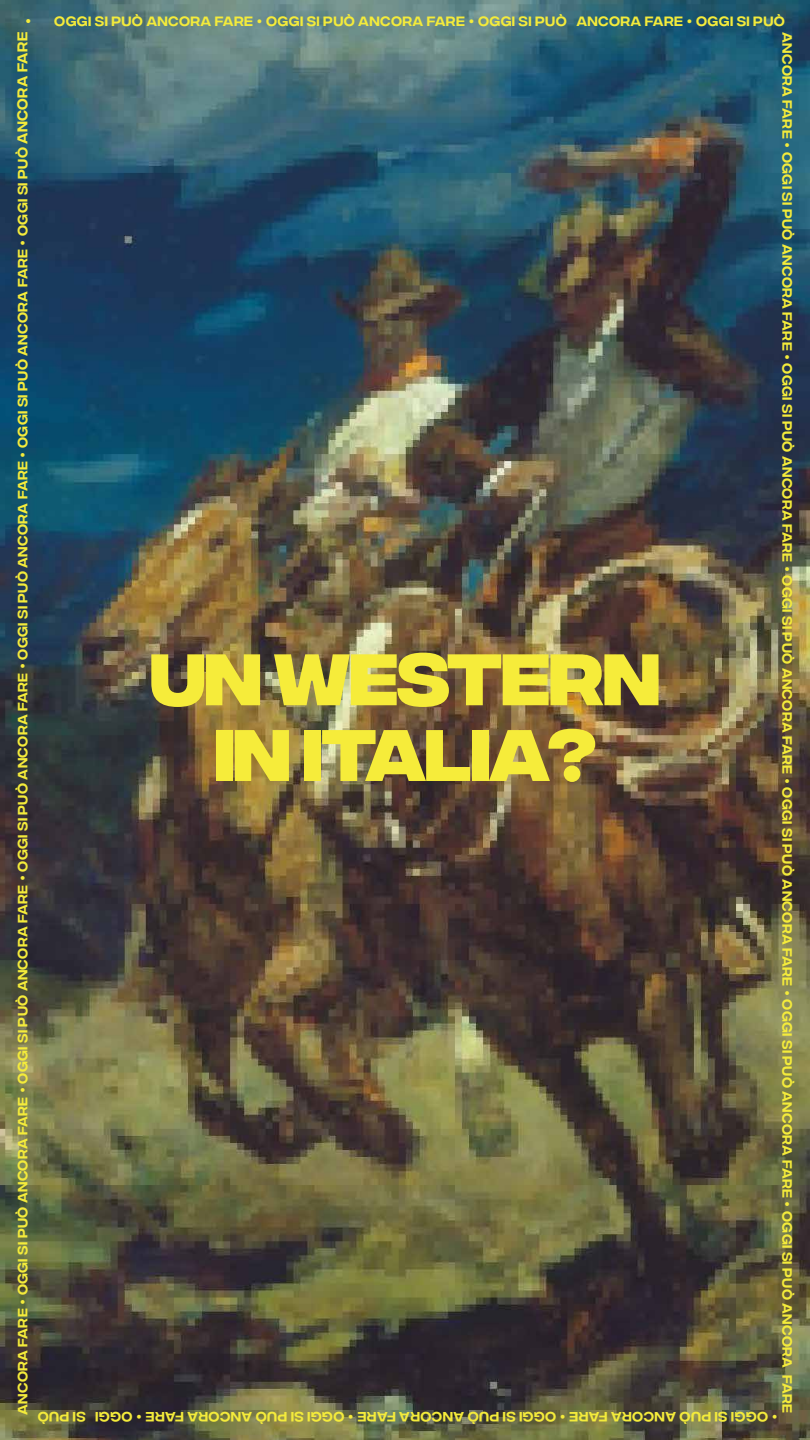
<style>
.page{position:relative;width:810px;height:1440px;background:#fff}
.page>*{position:absolute;margin:0;border:0;box-sizing:border-box;transform-origin:0 0}
.t1{font:700 72.75px/75.8px "Integral CF";letter-spacing:-.03em;color:#f6ec3a;text-align:center}
.t2{font:14.17px "Integral CF";color:#f4eb3b}
.t3{font:13.5px "Integral CF";letter-spacing:.03em;color:#f4eb3b}
.s1{font-size:14.17px}
</style>
<div class="page">
<img style="left:0;top:0;width:810px;height:1440px">
<p class="t3" style="left:54px;top:14px;width:732px">OGGI SI PUÒ ANCORA FARE • OGGI SI PUÒ ANCORA FARE • OGGI SI PUÒ ANCORA FARE • OGGI SI PUÒ</p>
<p class="t3" style="left:795px;top:32px;width:1383px;rotate:90deg">ANCORA FARE • OGGI SI PUÒ ANCORA FARE • OGGI SI PUÒ ANCORA FARE • OGGI SI PUÒ ANCORA FARE • OGGI SI PUÒ ANCORA FARE • OGGI SI PUÒ ANCORA FARE • OGGI SI PUÒ ANCORA FARE</p>
<p class="t2" style="left:25px;top:14px;width:8px">•</p>
<p class="t3" style="left:15px;top:1415px;width:1385px;rotate:-90deg">ANCORA FARE • OGGI SI PUÒ ANCORA FARE • OGGI SI PUÒ ANCORA FARE • OGGI SI PUÒ ANCORA FARE • OGGI SI PUÒ ANCORA FARE • OGGI SI PUÒ ANCORA FARE • OGGI SI PUÒ <span class="s1">ANCORA FARE</span></p>
<h1 class="t1" style="left:149px;top:648px;width:513px">UN WESTERN<br>IN ITALIA?</h1>
<p class="t3" style="left:86px;top:1424px;width:50px;rotate:-180deg">S PI UÒ</p>
<p class="t3" style="left:778px;top:1424px;width:684px;rotate:-180deg">• OGG SI PI UÒ ANCORA AF RE • OGG SI PI UÒ ANCORA AF RE • OGG SI PI UÒ ANCORA AF RE • OGGI</p>
</div>
